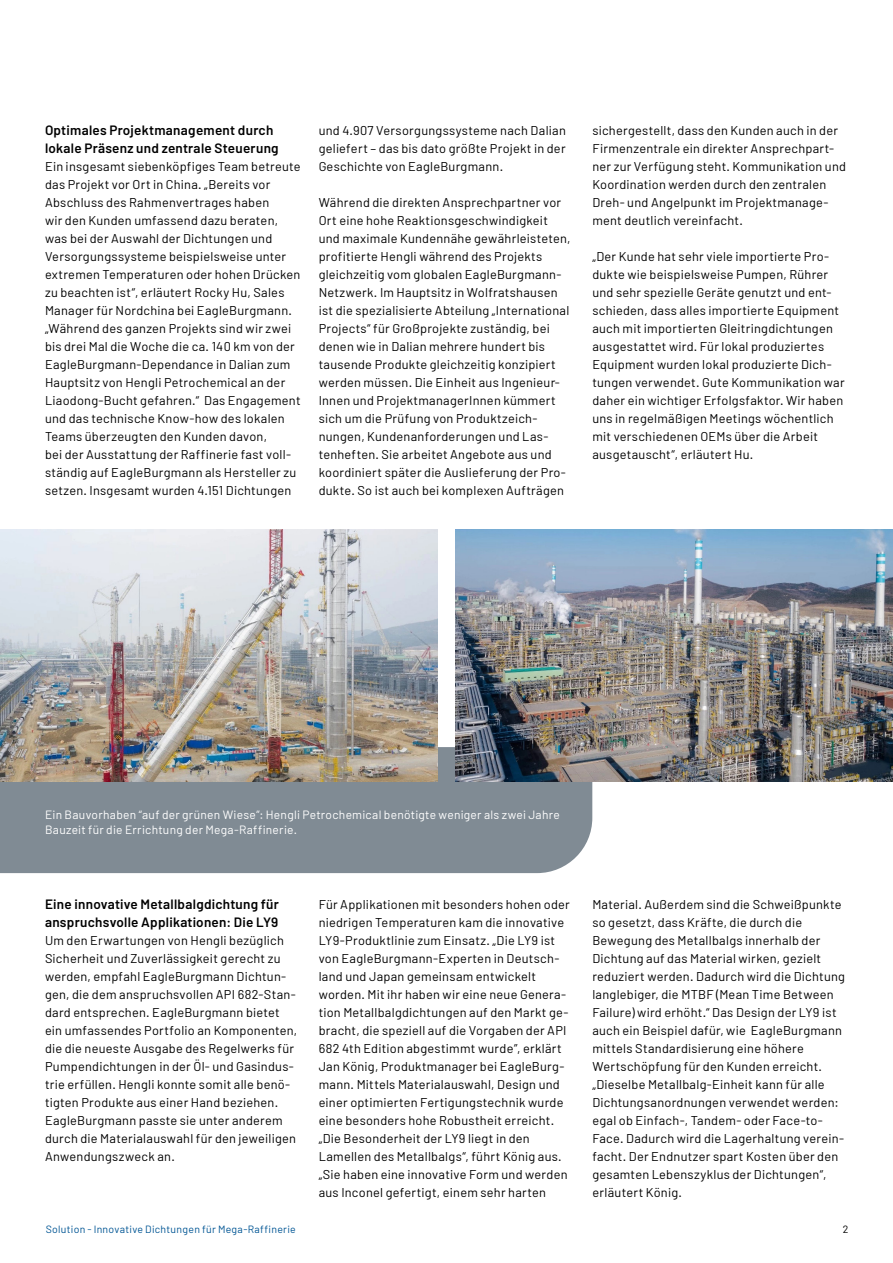
<style>
.page{position:relative;width:893px;height:1263px;background:#fff}
.page>*{position:absolute;margin:0;border:0;box-sizing:border-box;transform-origin:0 0}
.t1{font:600 13.5px/18px "Barlow";letter-spacing:.02em;color:#000}
.t2{font:12.75px/18px "Barlow";letter-spacing:.02em;color:#000}
.t3{font:12px/15px "Barlow";letter-spacing:.02em;color:#fff}
.t4{font:10.5px "Barlow";letter-spacing:.03em;color:#005594}
.t5{font:10.5px "Barlow";color:#000}
</style>
<div class="page">
<div style="left:0;top:747px;width:592px;height:126px;background:#808b94"></div>
<img style="left:0;top:530px;width:437px;height:252px">
<img style="left:455px;top:530px;width:438px;height:252px">
<p class="t1" style="left:45px;top:120px;width:235px">Optimales Projektmanagement durch lokale Präsenz und zentrale Steuerung</p>
<p class="t2" style="left:45px;top:157px;width:257px">Ein insgesamt siebenköpfiges Team betreute das Projekt vor Ort in China. „Bereits vor Abschluss des Rahmenvertrages haben<br>wir den Kunden umfassend dazu beraten, was bei der Auswahl der Dichtungen und Versorgungssysteme beispielsweise unter extremen Temperaturen oder hohen Drücken zu beachten ist“, erläutert Rocky Hu, Sales Manager für Nordchina bei EagleBurgmann. „Während des ganzen Projekts sind wir zwei bis drei Mal die Woche die ca. 140 km von der EagleBurgmann-Dependance in Dalian zum Hauptsitz von Hengli Petrochemical an der Liaodong-Bucht gefahren.“ Das Engagement und das technische Know-how des lokalen Teams überzeugten den Kunden davon,<br>bei der Ausstattung der Raffinerie fast voll&shy;ständig auf EagleBurgmann als Hersteller zu setzen. Insgesamt wurden 4.151 Dichtungen</p>
<p class="t2" style="left:319px;top:121px;width:249px;text-align:justify">und 4.907 Versorgungssysteme nach Dalian geliefert – das bis dato größte Projekt in der Geschichte von EagleBurgmann.</p>
<p class="t2" style="left:319px;top:193px;width:253px">Während die direkten Ansprechpartner vor Ort eine hohe Reaktionsgeschwindigkeit und maximale Kundennähe gewährleisteten, profitierte Hengli während des Projekts gleichzeitig vom globalen EagleBurgmann-Netzwerk. Im Hauptsitz in Wolfratshausen ist die spezialisierte Abteilung „International Projects“ für Großprojekte zuständig, bei denen wie in Dalian mehrere hundert bis tausende Produkte gleichzeitig konzipiert werden müssen. Die Einheit aus Ingenieur-Innen und ProjektmanagerInnen kümmert sich um die Prüfung von Produktzeich&shy;nungen, Kundenanforderungen und Las&shy;tenheften. Sie arbeitet Angebote aus und koordiniert später die Auslieferung der Pro&shy;dukte. So ist auch bei komplexen Aufträgen</p>
<p class="t2" style="left:592px;top:121px;width:255px">sichergestellt, dass den Kunden auch in der Firmenzentrale ein direkter Ansprechpart&shy;ner zur Verfügung steht. Kommunikation und Koordination werden durch den zentralen Dreh- und Angelpunkt im Projektmanage&shy;ment deutlich vereinfacht.</p>
<p class="t2" style="left:592px;top:247px;width:254px">„Der Kunde hat sehr viele importierte Pro&shy;dukte wie beispielsweise Pumpen, Rührer und sehr spezielle Geräte genutzt und ent&shy;schieden, dass alles importierte Equipment auch mit importierten Gleitringdichtungen ausgestattet wird. Für lokal produziertes Equipment wurden lokal produzierte Dich&shy;tungen verwendet. Gute Kommunikation war daher ein wichtiger Erfolgsfaktor. Wir haben uns in regelmäßigen Meetings wöchentlich mit verschiedenen OEMs über die Arbeit ausgetauscht“, erläutert Hu.</p>
<p class="t3" style="left:45px;top:807px;width:516px">Ein Bauvorhaben “auf der grünen Wiese”: Hengli Petrochemical benötigte weniger als zwei Jahre<br>Bauzeit für die Errichtung der Mega-Raffinerie.</p>
<p class="t1" style="left:45px;top:894px;width:235px">Eine innovative Metallbalgdichtung für anspruchsvolle Applikationen: Die LY9</p>
<p class="t2" style="left:45px;top:931px;width:254px">Um den Erwartungen von Hengli bezüglich Sicherheit und Zuverlässigkeit gerecht zu werden, empfahl EagleBurgmann Dichtun&shy;gen, die dem anspruchsvollen API 682-Stan&shy;dard entsprechen. EagleBurgmann bietet ein umfassendes Portfolio an Komponenten, die die neueste Ausgabe des Regelwerks für Pumpendichtungen in der Öl- und Gasindus&shy;trie erfüllen. Hengli konnte somit alle benö&shy;tigten Produkte aus einer Hand beziehen.<br>EagleBurgmann passte sie unter anderem durch die Materialauswahl für den jeweiligen Anwendungszweck an.</p>
<p class="t4" style="left:46px;top:1223px;width:252px">Solution - Innovative Dichtungen für Mega-Raffinerie</p>
<p class="t2" style="left:319px;top:895px;width:253px">Für Applikationen mit besonders hohen oder niedrigen Temperaturen kam die innovative LY9-Produktlinie zum Einsatz. „Die LY9 ist von EagleBurgmann-Experten in Deutsch&shy;land und Japan gemeinsam entwickelt worden. Mit ihr haben wir eine neue Genera&shy;tion Metallbalgdichtungen auf den Markt ge&shy;bracht, die speziell auf die Vorgaben der API 682 4th Edition abgestimmt wurde”, erklärt Jan König, Produktmanager bei EagleBurg&shy;mann. Mittels Materialauswahl, Design und einer optimierten Fertigungstechnik wurde eine besonders hohe Robustheit erreicht. „Die Besonderheit der LY9 liegt in den Lamellen des Metallbalgs“, führt König aus. „Sie haben eine innovative Form und werden aus Inconel gefertigt, einem sehr harten</p>
<p class="t2" style="left:592px;top:895px;width:254px">Material. Außerdem sind die Schweißpunkte so gesetzt, dass Kräfte, die durch die Bewegung des Metallbalgs innerhalb der Dichtung auf das Material wirken, gezielt reduziert werden. Dadurch wird die Dichtung langlebiger, die MTBF (Mean Time Between Failure) wird erhöht.“ Das Design der LY9 ist auch ein Beispiel dafür, wie EagleBurgmann mittels Standardisierung eine höhere Wertschöpfung für den Kunden erreicht. „Dieselbe Metallbalg-Einheit kann für alle Dichtungsanordnungen verwendet werden: egal ob Einfach-, Tandem- oder Face-to-Face. Dadurch wird die Lagerhaltung verein&shy;facht. Der Endnutzer spart Kosten über den gesamten Lebenszyklus der Dichtungen“, erläutert König.</p>
<p class="t5" style="left:843px;top:1223px;width:7px">2</p>
</div>
